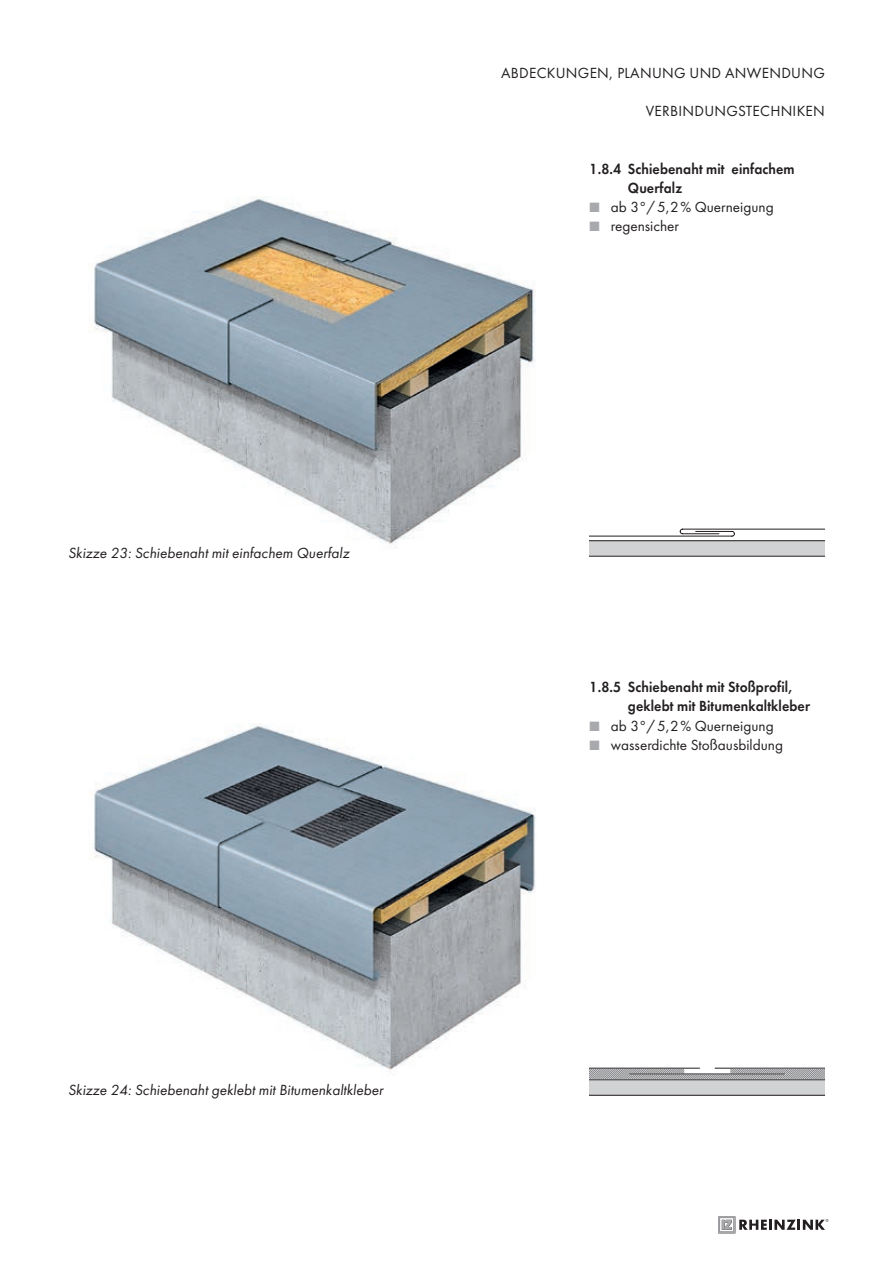
<style>
.page{position:relative;width:893px;height:1263px;background:#fff}
.page>*{position:absolute;margin:0;border:0;box-sizing:border-box;transform-origin:0 0}
.t1{font:800 13.5px/19.2px "RZ Futura";letter-spacing:.005em;color:#231f20}
.t2{font:italic 13.5px "RZ Futura";color:#231f20}
.t3{font:13.5px "RZ Futura";color:#231f20}
.t4{font:13.5px "RZ Futura";letter-spacing:.02em;color:#231f20}
.s1{color:#a8a9ad}
</style>
<div class="page">
<svg style="left:718px;top:1216px;width:110px;height:17px"></svg>
<img style="left:94px;top:196px;width:442px;height:351px">
<img style="left:94px;top:724px;width:442px;height:348px">
<div style="left:590px;top:541px;width:235px;height:15px;background:#d1d2d4"></div>
<svg style="left:590px;top:529px;width:235px;height:8px"></svg>
<hr style="left:590px;top:540px;width:235px;height:1px;background:#231f20">
<hr style="left:590px;top:556px;width:235px;height:1px;background:#231f20">
<div style="left:590px;top:1080px;width:235px;height:15px;background:#d1d2d4"></div>
<svg style="left:590px;top:1068px;width:235px;height:12px;background:#a4a4a6"></svg>
<hr style="left:590px;top:1095px;width:235px;height:1px;background:#231f20">
<hr style="left:590px;top:1068px;width:110px;height:1px;background:#231f20">
<hr style="left:630px;top:1074px;width:155px;height:1px;background:#231f20">
<p class="t2" style="left:68px;top:545px;width:283px">Skizze 23: Schiebenaht mit einfachem Querfalz</p>
<p class="t4" style="left:501px;top:65px;width:325px">ABDECKUNGEN, PLANUNG UND ANWENDUNG</p>
<p class="t4" style="left:646px;top:104px;width:181px">VERBINDUNGSTECHNIKEN</p>
<p class="t1" style="left:628px;top:160px;width:168px;text-indent:-38px">1.8.4 Schiebenaht mit einfachem<br>Querfalz</p>
<p class="t3" style="left:590px;top:200px;width:186px"><span class="s1">■</span> ab 3°/5,2% Querneigung</p>
<p class="t3" style="left:590px;top:219px;width:91px"><span class="s1">■</span> regensicher</p>
<p class="t1" style="left:628px;top:678px;width:184px;text-indent:-38px">1.8.5 Schiebenaht mit Stoßprofil, geklebt mit Bitumenkaltkleber</p>
<p class="t3" style="left:590px;top:718px;width:186px"><span class="s1">■</span> ab 3°/5,2% Querneigung</p>
<p class="t3" style="left:590px;top:737px;width:195px"><span class="s1">■</span> wasserdichte Stoßausbildung</p>
<p class="t2" style="left:68px;top:1083px;width:317px">Skizze 24: Schiebenaht geklebt mit Bitumenkaltkleber</p>
</div>
